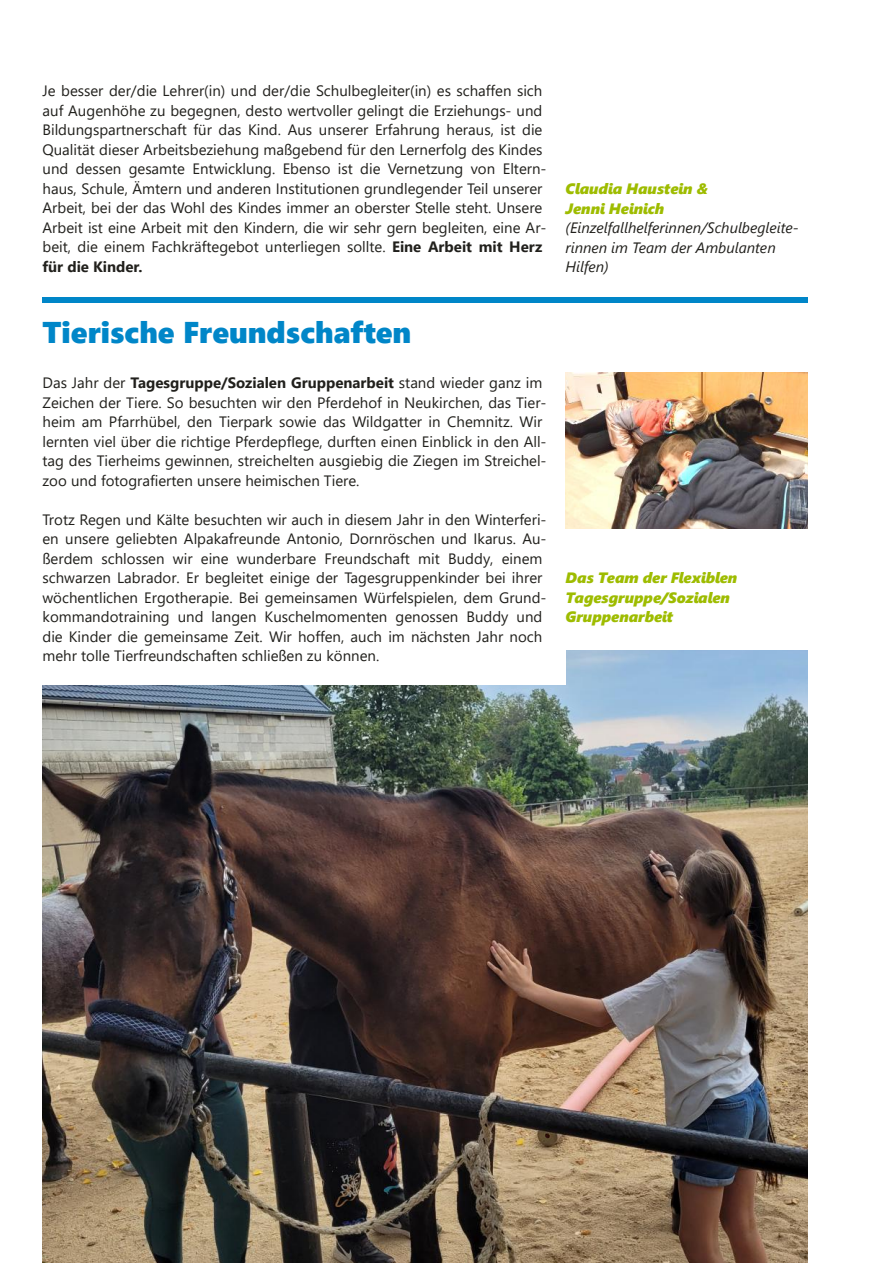
<style>
.page{position:relative;width:893px;height:1263px;background:#fff}
.page>*{position:absolute;margin:0;border:0;box-sizing:border-box;transform-origin:0 0}
.t1{font:30px "Segoe UI Black";color:#0086c8}
.t2{font:15px/19.5px "Segoe UI";color:#21201c}
.t3{font:italic 15px/19.5px "Segoe UI Black";color:#9ebc00}
.t4{font:italic 15px/19.5px "Segoe UI";color:#21201c}
.s1{font-weight:700}
</style>
<div class="page">
<img style="left:43px;top:651px;width:765px;height:612px">
<div style="left:22px;top:374px;width:543px;height:310px;background:#fff"></div>
<img style="left:566px;top:372px;width:242px;height:157px">
<div style="left:43px;top:297px;width:765px;height:6px;background:#0086c8"></div>
<p class="t2" style="left:43px;top:80px;width:506px">Je besser der/die Lehrer﴾in﴿ und der/die Schulbegleiter﴾in﴿ es schaffen sich auf Augenhöhe zu begegnen, desto wertvoller gelingt die Erziehungs‐ und Bildungspartnerschaft für das Kind. Aus unserer Erfahrung heraus, ist die Qualität dieser Arbeitsbeziehung maßgebend für den Lernerfolg des Kindes und dessen gesamte Entwicklung. Ebenso ist die Vernetzung von Eltern‐ haus, Schule, Ämtern und anderen Institutionen grundlegender Teil unserer Arbeit, bei der das Wohl des Kindes immer an oberster Stelle steht. Unsere Arbeit ist eine Arbeit mit den Kindern, die wir sehr gern begleiten, eine Ar‐ beit, die einem Fachkräftegebot unterliegen sollte. <span class="s1">Eine Arbeit mit Herz für die Kinder.</span></p>
<h1 class="t1" style="left:43px;top:311px;width:370px">Tierische Freundschaften</h1>
<p class="t2" style="left:43px;top:372px;width:506px">Das Jahr der <span class="s1">Tagesgruppe/Sozialen Gruppenarbeit</span> stand wieder ganz im Zeichen der Tiere. So besuchten wir den Pferdehof in Neukirchen, das Tier‐ heim am Pfarrhübel, den Tierpark sowie das Wildgatter in Chemnitz. Wir lernten viel über die richtige Pferdepflege, durften einen Einblick in den All‐ tag des Tierheims gewinnen, streichelten ausgiebig die Ziegen im Streichel‐ zoo und fotografierten unsere heimischen Tiere.</p>
<p class="t2" style="left:43px;top:509px;width:506px">Trotz Regen und Kälte besuchten wir auch in diesem Jahr in den Winterferi‐ en unsere geliebten Alpakafreunde Antonio, Dornröschen und Ikarus. Au‐ ßerdem schlossen wir eine wunderbare Freundschaft mit Buddy, einem schwarzen Labrador. Er begleitet einige der Tagesgruppenkinder bei ihrer wöchentlichen Ergotherapie. Bei gemeinsamen Würfelspielen, dem Grund‐ kommandotraining und langen Kuschelmomenten genossen Buddy und die Kinder die gemeinsame Zeit. Wir hoffen, auch im nächsten Jahr noch mehr tolle Tierfreundschaften schließen zu können.</p>
<p class="t3" style="left:566px;top:178px;width:144px">Claudia Haustein &amp;<br>Jenni Heinich</p>
<p class="t4" style="left:566px;top:217px;width:235px">(Einzelfallhelferinnen/Schulbegleite‐ rinnen im Team der Ambulanten<br>Hilfen)</p>
<p class="t3" style="left:566px;top:567px;width:173px">Das Team der Flexiblen<br>Tagesgruppe/Sozialen<br>Gruppenarbeit</p>
</div>
